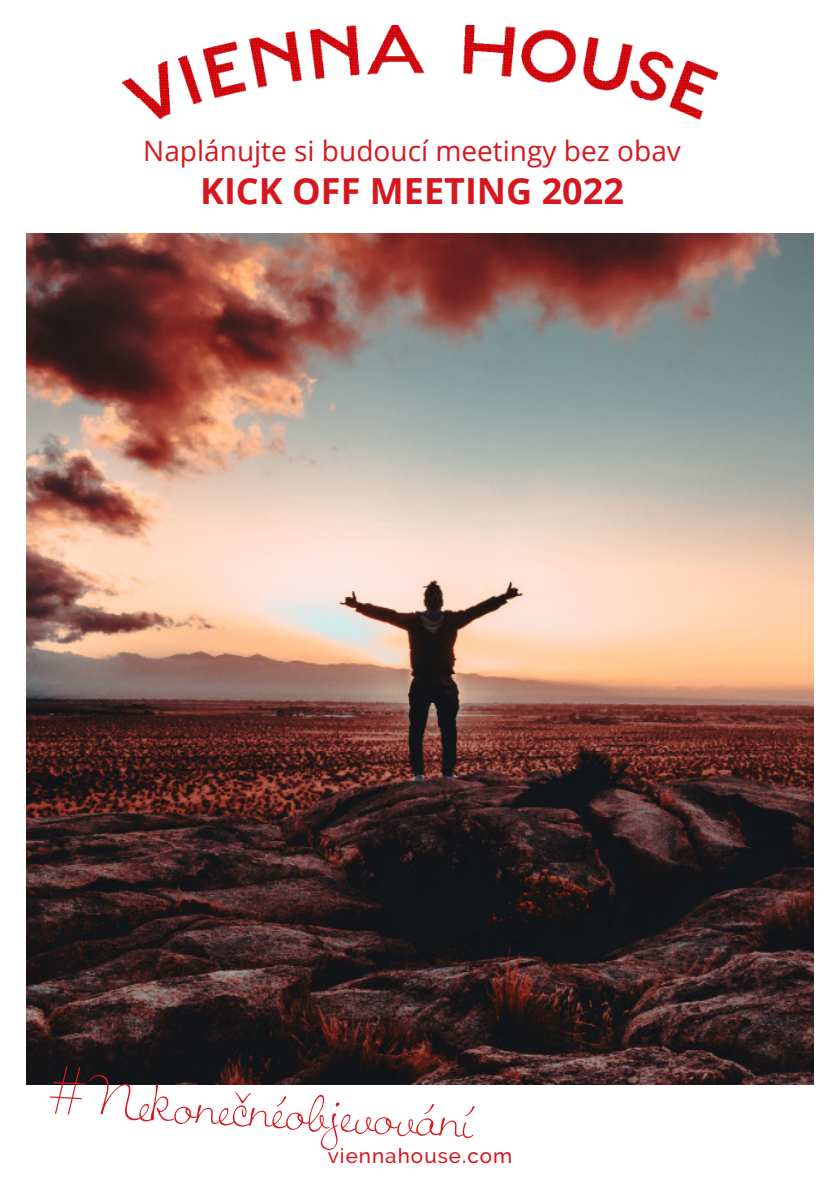
<style>
.page{position:relative;width:840px;height:1191px;background:#fff}
.page>*{position:absolute;margin:0;border:0;box-sizing:border-box;transform-origin:0 0}
.t1{font:48px "Jiffy Com";color:#d7171f}
.t2{font:700 36px "Open Sans";color:#d7171f}
.t3{font:28px "Open Sans";color:#d7171f}
.viennahouse_com{font:500 20.6px "Raleway";letter-spacing:.05em;color:#d7171f}
</style>
<div class="page">
<img style="left:122px;top:25px;width:595px;height:94px">
<img style="left:27px;top:233px;width:785px;height:851px">
<p class="t3" style="left:143px;top:131px;width:539px">Naplánujte si budoucí meetingy bez obav</p>
<p class="t2" style="left:200px;top:165px;width:425px">KICK OFF MEETING 2022</p>
<p class="t1" style="left:49px;top:1059px;width:427px;rotate:3deg">#Nekonečnéobjevování</p>
<p class="viennahouse_com" style="left:327px;top:1143px;width:186px">viennahouse.com</p>
</div>
